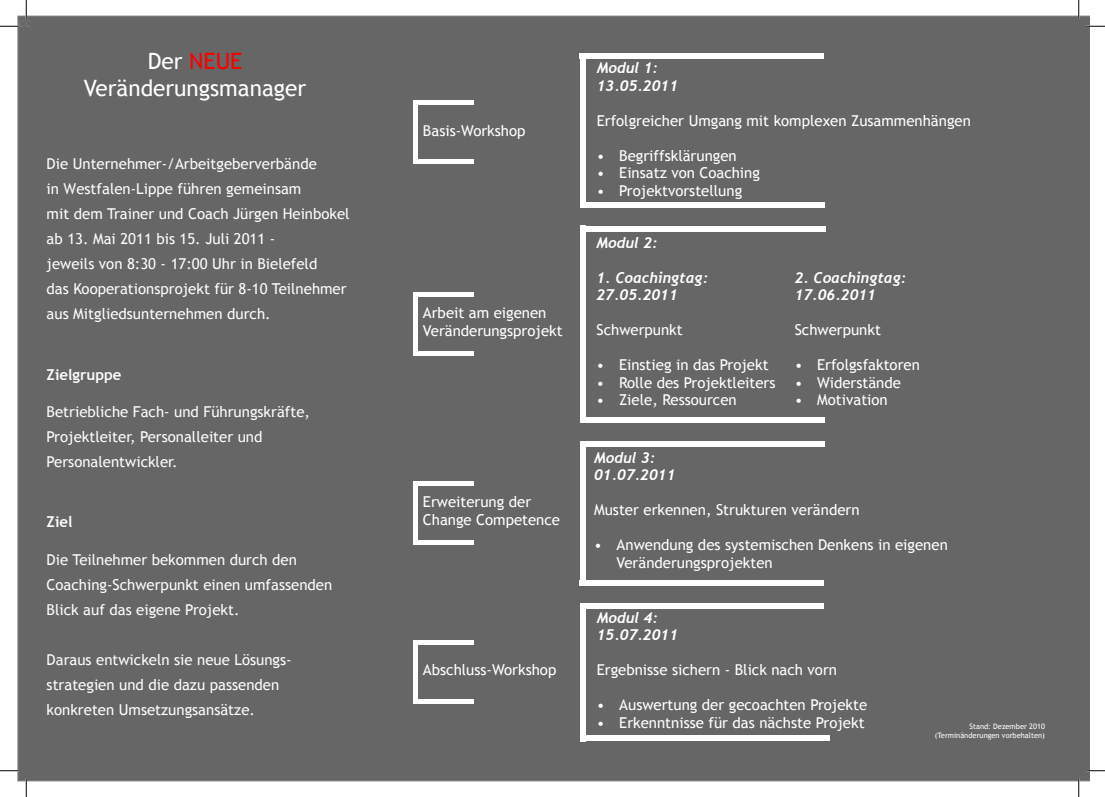
<style>
.page{position:relative;width:1105px;height:797px;background:#fff}
.page>*{position:absolute;margin:0;border:0;box-sizing:border-box;transform-origin:0 0}
.t1{font:22.5px/27px "Trebuchet MS";color:#fff;text-align:center}
.t2{font:15px/17.5px "Trebuchet MS";color:#fff}
.t3{font:15px/25px "Trebuchet MS";color:#fcfcfc}
.t4{font:italic 700 15px/17.5px "Trebuchet";color:#fff}
.t5{font:700 15px "Trebuchet MS";color:#fcfcfc}
.t6{font:7.5px/9px "Trebuchet MS";color:#fff;text-align:right}
.s1{color:#fc0000}
</style>
<div class="page">
<div style="left:17px;top:16px;width:1072px;height:765px;background:#666"></div>
<div style="left:413px;top:100px;width:5px;height:64px;background:#fff"></div>
<div style="left:418px;top:159px;width:56px;height:5px;background:#fff"></div>
<div style="left:418px;top:100px;width:56px;height:5px;background:#fff"></div>
<div style="left:580px;top:53px;width:244px;height:6px;background:#fff"></div>
<div style="left:580px;top:202px;width:244px;height:6px;background:#fff"></div>
<div style="left:580px;top:56px;width:6px;height:152px;background:#fff"></div>
<div style="left:413px;top:292px;width:5px;height:64px;background:#fff"></div>
<div style="left:418px;top:351px;width:56px;height:5px;background:#fff"></div>
<div style="left:418px;top:292px;width:56px;height:5px;background:#fff"></div>
<div style="left:581px;top:226px;width:244px;height:6px;background:#fff"></div>
<div style="left:584px;top:417px;width:240px;height:6px;background:#fff"></div>
<div style="left:580px;top:226px;width:6px;height:197px;background:#fff"></div>
<div style="left:413px;top:481px;width:5px;height:64px;background:#fff"></div>
<div style="left:418px;top:540px;width:56px;height:5px;background:#fff"></div>
<div style="left:418px;top:481px;width:56px;height:5px;background:#fff"></div>
<div style="left:580px;top:441px;width:244px;height:5px;background:#fff"></div>
<div style="left:580px;top:580px;width:244px;height:5px;background:#fff"></div>
<div style="left:580px;top:441px;width:6px;height:144px;background:#fff"></div>
<div style="left:413px;top:639px;width:5px;height:64px;background:#fff"></div>
<hr style="left:418px;top:699px;width:56px;height:4px;background:#fff">
<div style="left:418px;top:639px;width:56px;height:5px;background:#fff"></div>
<div style="left:582px;top:603px;width:242px;height:6px;background:#fff"></div>
<div style="left:585px;top:735px;width:244px;height:6px;background:#fff"></div>
<div style="left:580px;top:603px;width:6px;height:138px;background:#fff"></div>
<svg style="left:0;top:25px;width:19px;height:2px"></svg>
<svg style="left:1086px;top:25px;width:19px;height:2px"></svg>
<svg style="left:0;top:770px;width:19px;height:1px"></svg>
<svg style="left:1086px;top:770px;width:19px;height:1px"></svg>
<svg style="left:25px;top:0;width:2px;height:19px"></svg>
<svg style="left:25px;top:778px;width:2px;height:19px"></svg>
<svg style="left:1078px;top:0;width:1px;height:19px"></svg>
<svg style="left:1078px;top:778px;width:1px;height:19px"></svg>
<h1 class="t1" style="left:84px;top:48px;width:224px">Der <span class="s1">NEUE<br></span>Veränderungsmanager</h1>
<p class="t3" style="left:47px;top:152px;width:305px">Die Unternehmer-/Arbeitgeberverbände<br>in Westfalen-Lippe führen gemeinsam<br>mit dem Trainer und Coach Jürgen Heinbokel ab 13. Mai 2011 bis 15. Juli 2011 -<br>jeweils von 8:30 - 17:00 Uhr in Bielefeld<br>das Kooperationsprojekt für 8-10 Teilnehmer aus Mitgliedsunternehmen durch.</p>
<p class="t5" style="left:47px;top:365px;width:76px">Zielgruppe</p>
<p class="t3" style="left:47px;top:399px;width:265px">Betriebliche Fach- und Führungskräfte,<br>Projektleiter, Personalleiter und<br>Personalentwickler.</p>
<p class="t5" style="left:47px;top:512px;width:27px">Ziel</p>
<p class="t3" style="left:47px;top:547px;width:287px">Die Teilnehmer bekommen durch den<br>Coaching-Schwerpunkt einen umfassenden<br>Blick auf das eigene Projekt.</p>
<p class="t3" style="left:47px;top:647px;width:247px">Daraus entwickeln sie neue Lösungs&shy;strategien und die dazu passenden konkreten Umsetzungsansätze.</p>
<p class="t2" style="left:423px;top:122px;width:104px">Basis-Workshop</p>
<p class="t2" style="left:423px;top:304px;width:141px">Arbeit am eigenen<br>Veränderungsprojekt</p>
<p class="t2" style="left:423px;top:493px;width:139px">Erweiterung der<br>Change Competence</p>
<p class="t2" style="left:423px;top:661px;width:135px">Abschluss-Workshop</p>
<p class="t4" style="left:597px;top:59px;width:83px">Modul 1:<br>13.05.2011</p>
<p class="t2" style="left:597px;top:112px;width:376px">Erfolgreicher Umgang mit komplexen Zusammenhängen</p>
<p class="t2" style="left:597px;top:147px;width:141px">• Begriffsklärungen</p>
<p class="t2" style="left:597px;top:165px;width:165px">• Einsatz von Coaching</p>
<p class="t2" style="left:597px;top:182px;width:147px">• Projektvorstellung</p>
<p class="t4" style="left:596px;top:234px;width:63px">Modul 2:</p>
<p class="t4" style="left:596px;top:269px;width:113px">1. Coachingtag:<br>27.05.2011</p>
<p class="t2" style="left:596px;top:321px;width:88px">Schwerpunkt</p>
<p class="t2" style="left:596px;top:356px;width:174px">• Einstieg in das Projekt</p>
<p class="t2" style="left:596px;top:374px;width:180px">• Rolle des Projektleiters</p>
<p class="t2" style="left:596px;top:391px;width:142px">• Ziele, Ressourcen</p>
<p class="t4" style="left:795px;top:269px;width:113px">2. Coachingtag:<br>17.06.2011</p>
<p class="t2" style="left:795px;top:321px;width:88px">Schwerpunkt</p>
<p class="t2" style="left:795px;top:356px;width:127px">• Erfolgsfaktoren</p>
<p class="t2" style="left:795px;top:374px;width:108px">• Widerstände</p>
<p class="t2" style="left:795px;top:391px;width:95px">• Motivation</p>
<p class="t4" style="left:594px;top:449px;width:83px">Modul 3:<br>01.07.2011</p>
<p class="t2" style="left:594px;top:501px;width:267px">Muster erkennen, Strukturen verändern</p>
<p class="t2" style="left:617px;top:536px;width:333px;text-indent:-22px">• Anwendung des systemischen Denkens in eigenen<br>Veränderungsprojekten</p>
<p class="t4" style="left:597px;top:608px;width:83px">Modul 4:<br>15.07.2011</p>
<p class="t2" style="left:597px;top:661px;width:242px">Ergebnisse sichern - Blick nach vorn</p>
<p class="t2" style="left:597px;top:696px;width:272px">• Auswertung der gecoachten Projekte</p>
<p class="t2" style="left:597px;top:714px;width:269px">• Erkenntnisse für das nächste Projekt</p>
<p class="t6" style="left:935px;top:721px;width:112px">Stand: Dezember 2010 (Terminänderungen vorbehalten)</p>
</div>
